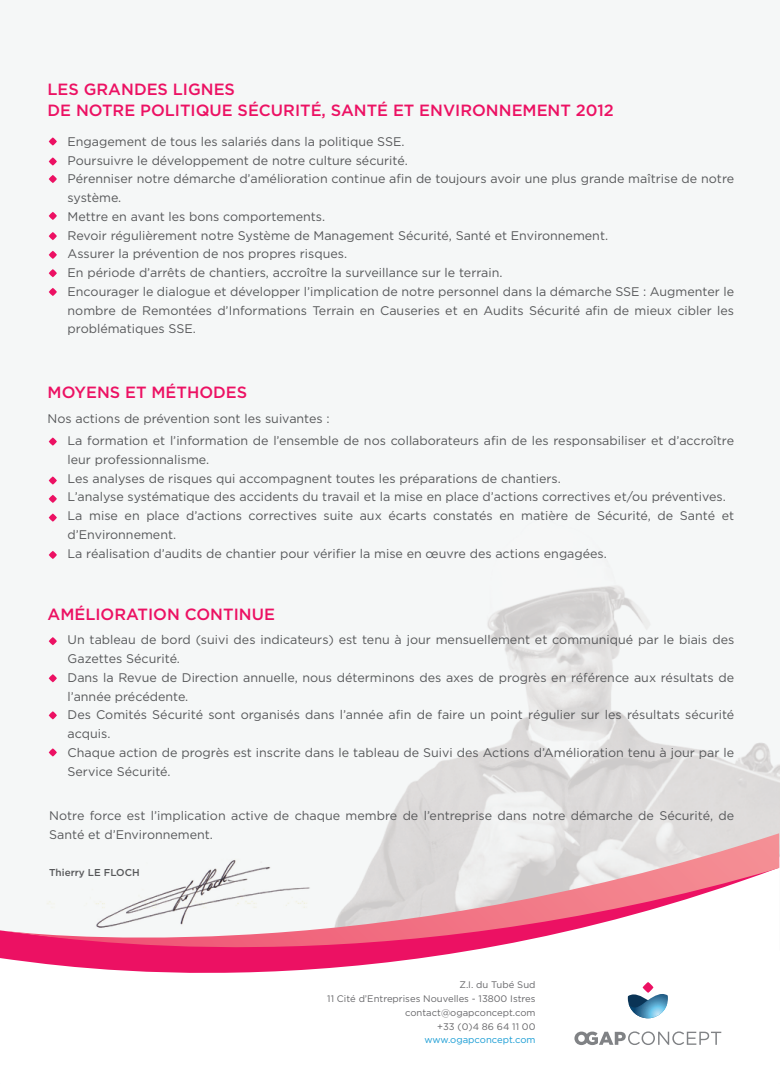
<style>
.page{position:relative;width:780px;height:1088px;background:#fff}
.page>*{position:absolute;margin:0;border:0;box-sizing:border-box;transform-origin:0 0}
.t1{font:500 16.25px/21.2px "Gotham";color:#ec1163}
.t2{font:12.5px/18.8px "Gotham";color:#57585a}
.t3{font:500 10px "Gotham";color:#57585a}
.t4{font:9.5px/13.8px "Gotham";color:#67676a;text-align:right}
.t5{font:9.5px "Gotham";color:#189cd4}
</style>
<div class="page">
<img style="left:48px;top:141px;width:731px;height:892px">
<svg style="left:0;top:833px;width:779px;height:154px"></svg>
<svg style="left:627px;top:994px;width:41px;height:24px"></svg>
<svg style="left:642px;top:982px;width:11px;height:11px"></svg>
<svg style="left:574px;top:1031px;width:147px;height:14px"></svg>
<svg style="left:49px;top:137px;width:8px;height:9px"></svg>
<svg style="left:49px;top:157px;width:8px;height:9px"></svg>
<svg style="left:49px;top:175px;width:8px;height:8px"></svg>
<svg style="left:49px;top:212px;width:8px;height:8px"></svg>
<svg style="left:49px;top:232px;width:8px;height:8px"></svg>
<svg style="left:49px;top:251px;width:8px;height:8px"></svg>
<svg style="left:49px;top:269px;width:8px;height:8px"></svg>
<svg style="left:49px;top:288px;width:8px;height:8px"></svg>
<svg style="left:49px;top:637px;width:8px;height:8px"></svg>
<svg style="left:49px;top:674px;width:8px;height:8px"></svg>
<svg style="left:49px;top:711px;width:8px;height:8px"></svg>
<svg style="left:49px;top:748px;width:8px;height:8px"></svg>
<svg style="left:49px;top:437px;width:8px;height:9px"></svg>
<svg style="left:49px;top:551px;width:8px;height:8px"></svg>
<svg style="left:49px;top:476px;width:8px;height:9px"></svg>
<svg style="left:49px;top:495px;width:8px;height:8px"></svg>
<svg style="left:49px;top:513px;width:8px;height:9px"></svg>
<h1 class="t1" style="left:48px;top:78px;width:568px">LES GRANDES LIGNES<br>DE NOTRE POLITIQUE SÉCURITÉ, SANTÉ ET ENVIRONNEMENT 2012</h1>
<p class="t2" style="left:68px;top:132px;width:668px">Engagement de tous les salariés dans la politique SSE.<br>Poursuivre le développement de notre culture sécurité.<br>Pérenniser notre démarche d’amélioration continue afin de toujours avoir une plus grande maîtrise de notre système.<br>Mettre en avant les bons comportements.<br>Revoir régulièrement notre Système de Management Sécurité, Santé et Environnement.<br>Assurer la prévention de nos propres risques.<br>En période d’arrêts de chantiers, accroître la surveillance sur le terrain.<br>Encourager le dialogue et développer l’implication de notre personnel dans la démarche SSE : Augmenter le nombre de Remontées d’Informations Terrain en Causeries et en Audits Sécurité afin de mieux cibler les problématiques SSE.</p>
<h1 class="t1" style="left:48px;top:381px;width:201px">MOYENS ET MÉTHODES</h1>
<p class="t2" style="left:68px;top:431px;width:668px">La formation et l’information de l’ensemble de nos collaborateurs afin de les responsabiliser et d’accroître leur professionnalisme.<br>Les analyses de risques qui accompagnent toutes les préparations de chantiers.<br>L’analyse systématique des accidents du travail et la mise en place d’actions correctives et/ou préventives.<br>La mise en place d’actions correctives suite aux écarts constatés en matière de Sécurité, de Santé et d’Environnement.<br>La réalisation d’audits de chantier pour vérifier la mise en œuvre des actions engagées.</p>
<p class="t2" style="left:48px;top:409px;width:283px">Nos actions de prévention sont les suivantes :</p>
<h1 class="t1" style="left:48px;top:603px;width:229px">AMÉLIORATION CONTINUE</h1>
<p class="t2" style="left:68px;top:630px;width:668px">Un tableau de bord (suivi des indicateurs) est tenu à jour mensuellement et communiqué par le biais des Gazettes Sécurité.<br>Dans la Revue de Direction annuelle, nous déterminons des axes de progrès en référence aux résultats de l’année précédente.<br>Des Comités Sécurité sont organisés dans l’année afin de faire un point régulier sur les résultats sécurité acquis.<br>Chaque action de progrès est inscrite dans le tableau de Suivi des Actions d’Amélioration tenu à jour par le Service Sécurité.</p>
<p class="t2" style="left:49px;top:806px;width:686px">Notre force est l’implication active de chaque membre de l’entreprise dans notre démarche de Sécurité, de<br>Santé et d’Environnement.</p>
<p class="t3" style="left:49px;top:865px;width:92px">Thierry LE FLOCH</p>
<p class="t4" style="left:327px;top:978px;width:210px">Z.I. du Tubé Sud<br>11 Cité d’Entreprises Nouvelles - 13800 Istres contact@ogapconcept.com<br>+33 (0)4 86 64 11 00</p>
<p class="t5" style="left:424px;top:1034px;width:112px">www.ogapconcept.com</p>
</div>
